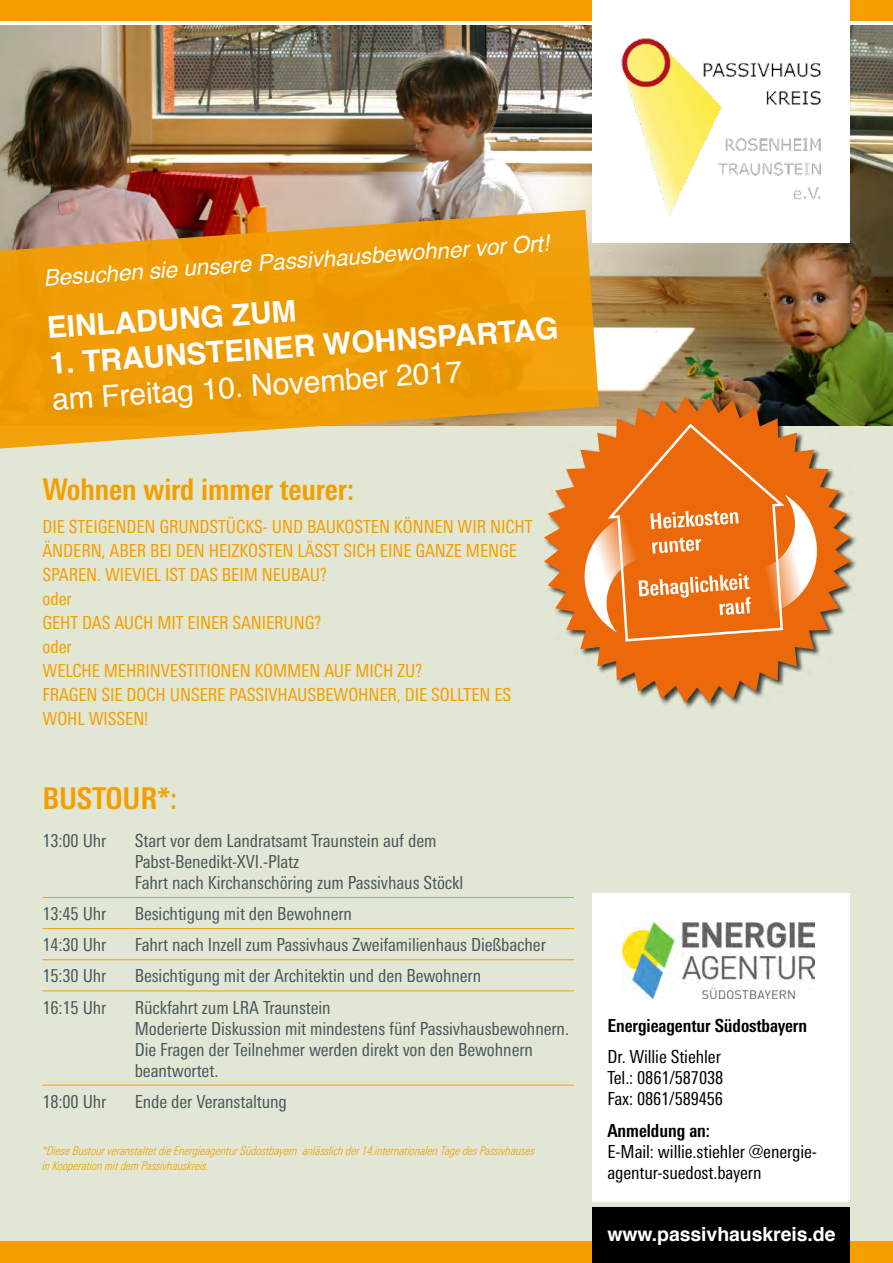
<style>
.page{position:relative;width:893px;height:1263px;background:#fff}
.page>*{position:absolute;margin:0;border:0;box-sizing:border-box;transform-origin:0 0}
.t1{font:700 30px "Helvetica";color:#fff}
.t2{font:700 condensed 30px "LT Univers";letter-spacing:-.005em;color:#f49e00}
.t3{font:30px "Helvetica";color:#fff}
.t4{font:italic 22.5px "Helvetica";color:#fff}
.t5{font:700 19.5px "Helvetica";letter-spacing:-.005em;color:#fff}
.t6{font:condensed 18px/21px "LT Univers";letter-spacing:-.005em;color:#4a585c}
.t7{font:condensed 18px "LT Univers";letter-spacing:-.005em;color:#f49e00}
.t8{font:condensed 18px/21px "LT Univers";letter-spacing:-.005em;color:#000}
.t9{font:700 condensed 18px "LT Univers";letter-spacing:-.005em;color:#000}
.t10{font:italic 300 condensed 12px "LT Univers";letter-spacing:-.005em;color:#f49e00}
</style>
<div class="page">
<div style="left:0;top:425px;width:893px;height:838px;background:#e1e7d4"></div>
<div style="left:592px;top:893px;width:258px;height:308px;background:#fff"></div>
<img style="left:623px;top:923px;width:191px;height:76px">
<img style="left:0;top:26px;width:893px;height:399px">
<svg style="left:0;top:210px;width:599px;height:239px;fill:#ef9c06"></svg>
<div style="left:0;top:0;width:893px;height:21px;background:#f49e00"></div>
<div style="left:592px;top:0;width:258px;height:242px;background:#fff"></div>
<img style="left:621px;top:38px;width:200px;height:178px">
<div style="left:0;top:1242px;width:893px;height:21px;background:#f49e00"></div>
<div style="left:592px;top:1207px;width:258px;height:56px;background:#000"></div>
<hr style="left:43px;top:897px;width:92px;height:1px;background:#f49e00">
<hr style="left:135px;top:897px;width:439px;height:1px;background:#f49e00">
<hr style="left:43px;top:928px;width:92px;height:1px;background:#f49e00">
<hr style="left:135px;top:928px;width:439px;height:1px;background:#f49e00">
<hr style="left:43px;top:959px;width:92px;height:1px;background:#f49e00">
<hr style="left:135px;top:959px;width:439px;height:1px;background:#f49e00">
<hr style="left:43px;top:990px;width:92px;height:1px;background:#f49e00">
<hr style="left:135px;top:990px;width:439px;height:1px;background:#f49e00">
<hr style="left:43px;top:1085px;width:92px;height:1px;background:#f49e00">
<hr style="left:135px;top:1085px;width:439px;height:1px;background:#f49e00">
<div style="left:543px;top:395px;width:314px;height:315px;background:#000;opacity:.75"></div>
<svg style="left:544px;top:396px;width:306px;height:307px"></svg>
<svg style="left:582px;top:422px;width:237px;height:221px"></svg>
<p class="t4" style="left:42px;top:260px;width:508px;rotate:-4deg">Besuchen sie unsere Passivhausbewohner vor Ort!</p>
<p class="t1" style="left:45px;top:304px;width:251px;rotate:-4deg">EINLADUNG ZUM</p>
<p class="t1" style="left:48px;top:340px;width:512px;rotate:-4deg">1. TRAUNSTEINER WOHNSPARTAG</p>
<p class="t3" style="left:50px;top:377px;width:413px;rotate:-4deg">am Freitag 10. November 2017</p>
<p class="t2" style="left:43px;top:472px;width:313px">Wohnen wird immer teurer:</p>
<p class="t7" style="left:43px;top:516px;width:491px">DIE STEIGENDEN GRUNDSTÜCKS- UND BAUKOSTEN KÖNNEN WIR NICHT</p>
<p class="t7" style="left:43px;top:540px;width:476px">ÄNDERN, ABER BEI DEN HEIZKOSTEN LÄSST SICH EINE GANZE MENGE</p>
<p class="t7" style="left:43px;top:564px;width:286px">SPAREN. WIEVIEL IST DAS BEIM NEUBAU?</p>
<p class="t7" style="left:43px;top:588px;width:31px">oder</p>
<p class="t7" style="left:43px;top:612px;width:280px">GEHT DAS AUCH MIT EINER SANIERUNG?</p>
<p class="t7" style="left:43px;top:636px;width:31px">oder</p>
<p class="t7" style="left:43px;top:660px;width:381px">WELCHE MEHRINVESTITIONEN KOMMEN AUF MICH ZU?</p>
<p class="t7" style="left:43px;top:684px;width:470px">FRAGEN SIE DOCH UNSERE PASSIVHAUSBEWOHNER, DIE SOLLTEN ES</p>
<p class="t7" style="left:43px;top:708px;width:107px">WOHL WISSEN!</p>
<p class="t2" style="left:43px;top:781px;width:136px">BUSTOUR*:</p>
<p class="t6" style="left:43px;top:830px;width:66px">13:00 Uhr</p>
<p class="t6" style="left:135px;top:830px;width:303px">Start vor dem Landratsamt Traunstein auf dem</p>
<p class="t6" style="left:135px;top:851px;width:166px">Pabst-Benedikt-XVI.-Platz</p>
<p class="t6" style="left:135px;top:872px;width:330px">Fahrt nach Kirchanschöring zum Passivhaus Stöckl</p>
<p class="t6" style="left:43px;top:903px;width:66px">13:45 Uhr</p>
<p class="t6" style="left:135px;top:903px;width:219px">Besichtigung mit den Bewohnern</p>
<p class="t6" style="left:43px;top:934px;width:66px">14:30 Uhr</p>
<p class="t6" style="left:135px;top:934px;width:413px">Fahrt nach Inzell zum Passivhaus Zweifamilienhaus Dießbacher</p>
<p class="t6" style="left:43px;top:965px;width:66px">15:30 Uhr</p>
<p class="t6" style="left:135px;top:965px;width:348px">Besichtigung mit der Architektin und den Bewohnern</p>
<p class="t6" style="left:43px;top:996px;width:66px">16:15 Uhr</p>
<p class="t6" style="left:135px;top:996px;width:197px">Rückfahrt zum LRA Traunstein</p>
<p class="t6" style="left:135px;top:1017px;width:436px">Moderierte Diskussion mit mindestens fünf Passivhausbewohnern.<br>Die Fragen der Teilnehmer werden direkt von den Bewohnern</p>
<p class="t6" style="left:135px;top:1059px;width:85px">beantwortet.</p>
<p class="t6" style="left:43px;top:1091px;width:66px">18:00 Uhr</p>
<p class="t6" style="left:135px;top:1091px;width:154px">Ende der Veranstaltung</p>
<p class="t10" style="left:43px;top:1144px;width:494px">*Diese Bustour veranstaltet die Energieagentur Südostbayern anlässlich der 14.internationalen Tage des Passivhauses</p>
<p class="t10" style="left:43px;top:1159px;width:168px">in Kooperation mit dem Passivhauskreis.</p>
<p class="t9" style="left:607px;top:1014px;width:201px">Energieagentur Südostbayern</p>
<p class="t8" style="left:607px;top:1046px;width:115px">Dr. Willie Stiehler</p>
<p class="t8" style="left:607px;top:1067px;width:117px">Tel.: 0861/587038</p>
<p class="t8" style="left:607px;top:1088px;width:117px">Fax: 0861/589456</p>
<p class="t9" style="left:607px;top:1119px;width:104px">Anmeldung an:</p>
<p class="t8" style="left:607px;top:1140px;width:211px">E-Mail: willie.stiehler @energie&shy;agentur-suedost.bayern</p>
<p class="t5" style="left:607px;top:1218px;width:230px">www.passivhauskreis.de</p>
</div>
